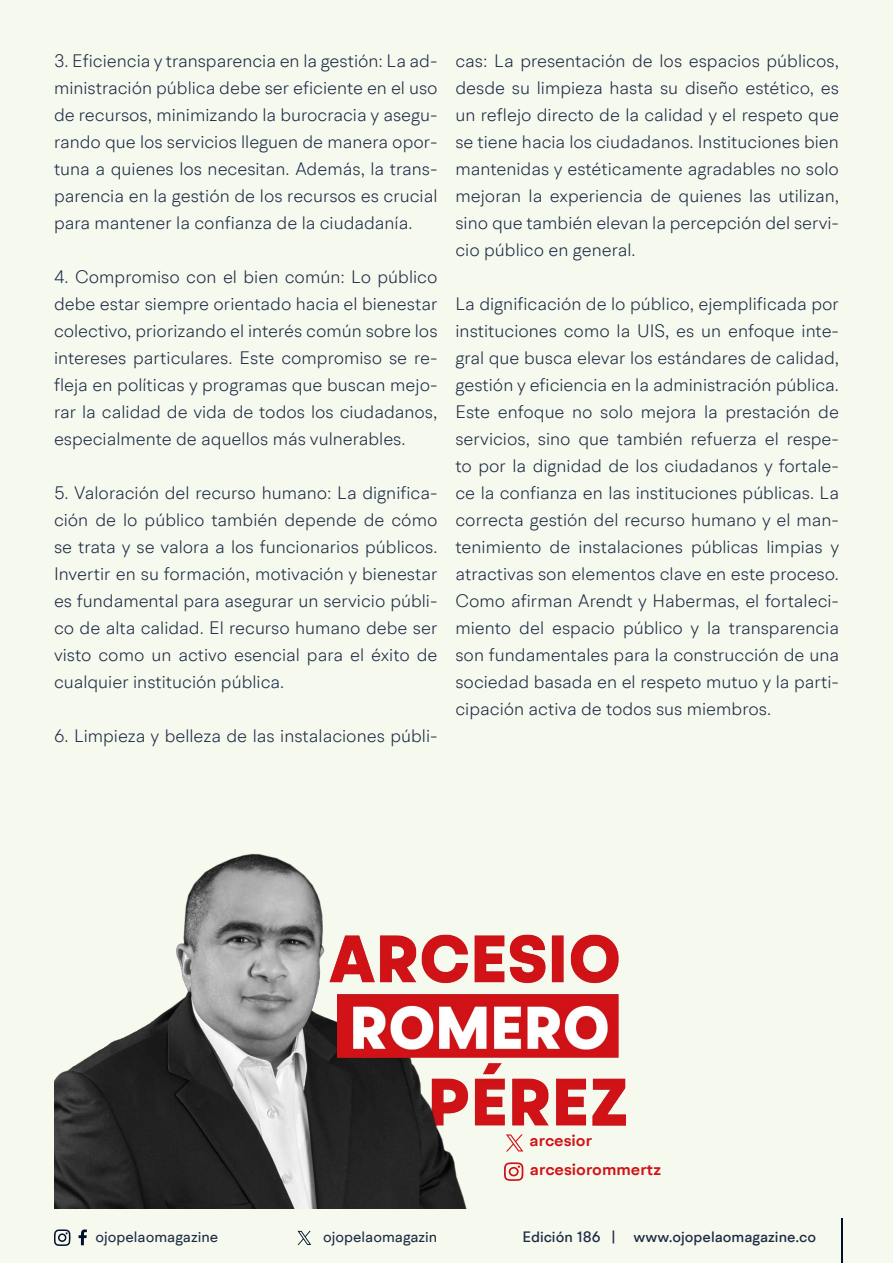
<style>
.page{position:relative;width:893px;height:1263px;background:#f6f9ee}
.page>*{position:absolute;margin:0;border:0;box-sizing:border-box;transform-origin:0 0}
.t1{font:300 18px/27px "BR Hendrix";color:#1b2943;text-align:justify}
.t2{font:600 16.05px "BR Hendrix";color:#d11217;scale:1.05 1}
.t3{font:500 15px "BR Hendrix";color:#1b2943}
.t4{font:15px "BR Hendrix";color:#1b2943}
</style>
<div class="page">
<svg style="left:79px;top:1229px;width:8px;height:16px"></svg>
<svg style="left:54px;top:1229px;width:17px;height:17px"></svg>
<hr style="left:841px;top:1219px;width:1px;height:44px;background:#000f2b">
<svg style="left:298px;top:1231px;width:13px;height:14px"></svg>
<img style="left:54px;top:854px;width:572px;height:354px">
<svg style="left:504px;top:1162px;width:20px;height:19px"></svg>
<svg style="left:506px;top:1134px;width:17px;height:17px"></svg>
<p class="t1" style="left:54px;top:47px;width:385px">3. Eficiencia y transparencia en la gestión: La ad&shy;ministración pública debe ser eficiente en el uso de recursos, minimizando la burocracia y asegu&shy;rando que los servicios lleguen de manera opor&shy;tuna a quienes los necesitan. Además, la trans&shy;parencia en la gestión de los recursos es crucial para mantener la confianza de la ciudadanía.</p>
<p class="t1" style="left:54px;top:263px;width:385px">4. Compromiso con el bien común: Lo público debe estar siempre orientado hacia el bienestar colectivo, priorizando el interés común sobre los intereses particulares. Este compromiso se re&shy;fleja en políticas y programas que buscan mejo&shy;rar la calidad de vida de todos los ciudadanos, especialmente de aquellos más vulnerables.</p>
<p class="t1" style="left:54px;top:479px;width:385px">5. Valoración del recurso humano: La dignifica&shy;ción de lo público también depende de cómo se trata y se valora a los funcionarios públicos.<br>Invertir en su formación, motivación y bienestar es fundamental para asegurar un servicio públi&shy;co de alta calidad. El recurso humano debe ser visto como un activo esencial para el éxito de cualquier institución pública.</p>
<p class="t1" style="left:54px;top:722px;width:385px">6. Limpieza y belleza de las instalaciones públi-</p>
<p class="t1" style="left:455px;top:47px;width:385px">cas: La presentación de los espacios públicos, desde su limpieza hasta su diseño estético, es un reflejo directo de la calidad y el respeto que se tiene hacia los ciudadanos. Instituciones bien mantenidas y estéticamente agradables no solo mejoran la experiencia de quienes las utilizan, sino que también elevan la percepción del servi&shy;cio público en general.</p>
<p class="t1" style="left:455px;top:290px;width:385px">La dignificación de lo público, ejemplificada por instituciones como la UIS, es un enfoque inte&shy;gral que busca elevar los estándares de calidad, gestión y eficiencia en la administración pública.<br>Este enfoque no solo mejora la prestación de servicios, sino que también refuerza el respe&shy;to por la dignidad de los ciudadanos y fortale&shy;ce la confianza en las instituciones públicas. La correcta gestión del recurso humano y el man&shy;tenimiento de instalaciones públicas limpias y atractivas son elementos clave en este proceso.<br>Como afirman Arendt y Habermas, el fortaleci&shy;miento del espacio público y la transparencia son fundamentales para la construcción de una sociedad basada en el respeto mutuo y la parti&shy;cipación activa de todos sus miembros.</p>
<p class="t2" style="left:530px;top:1131px;width:61px">arcesior</p>
<p class="t2" style="left:530px;top:1159px;width:127px">arcesiorommertz</p>
<p class="t4" style="left:96px;top:1227px;width:124px">ojopelaomagazine</p>
<p class="t4" style="left:323px;top:1227px;width:116px">ojopelaomagazin</p>
<p class="t3" style="left:522px;top:1227px;width:295px">Edición 186 | www.ojopelaomagazine.co</p>
</div>
